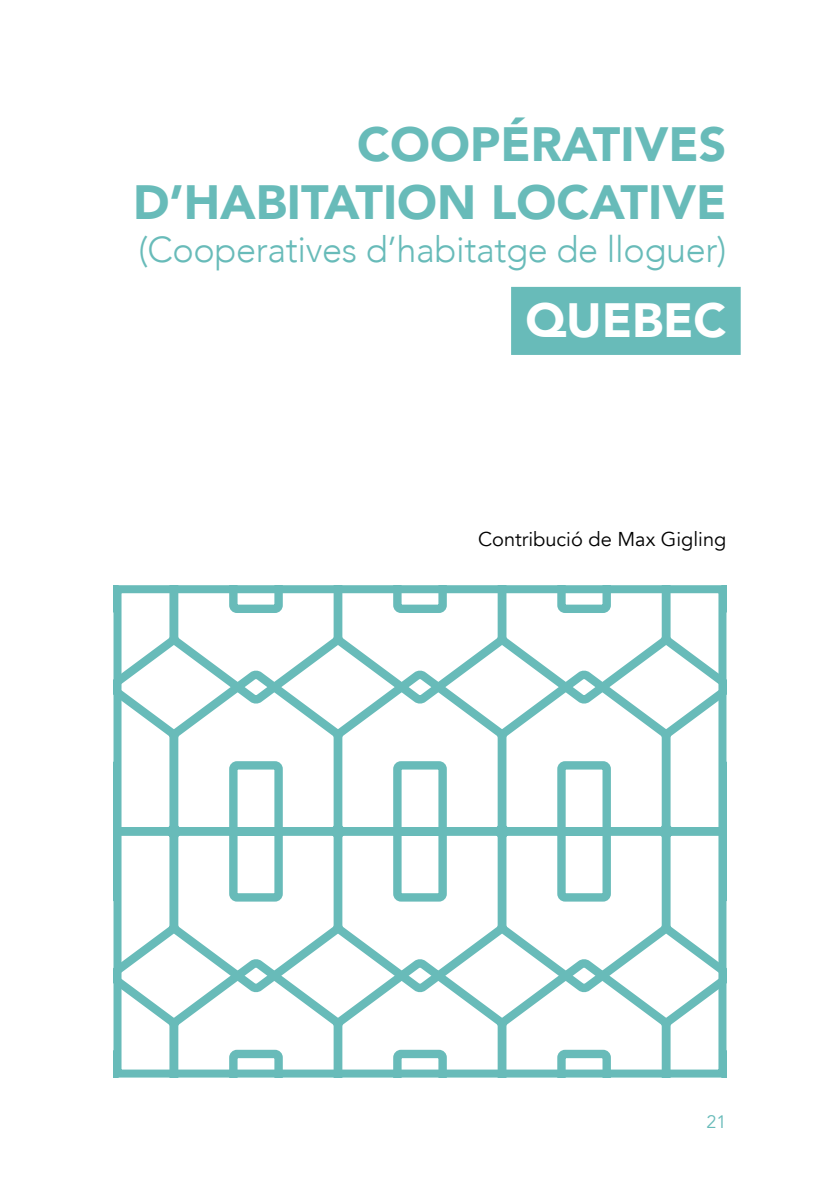
<style>
.page{position:relative;width:840px;height:1191px;background:#fff}
.page>*{position:absolute;margin:0;border:0;box-sizing:border-box;transform-origin:0 0}
.t1{font:900 48px/57.6px "Avenir";color:#68bbb9;text-align:right}
.t2{font:900 48px "Avenir";color:#fff}
.t3{font:300 36px "Avenir";letter-spacing:-.01em;color:#68bbb9}
.t4{font:20px "Avenir";color:#000}
.t5{font:18px "Avenir";color:#68bbb9}
</style>
<div class="page">
<svg style="left:122px;top:594px;width:595px;height:474px"></svg>
<div style="left:113px;top:585px;width:613px;height:492px;border:8px solid #68bbb9"></div>
<div style="left:511px;top:287px;width:229px;height:68px;background:#68bbb9"></div>
<h1 class="t1" style="left:133px;top:115px;width:594px">COOPÉRATIVES<br>D’HABITATION LOCATIVE</h1>
<p class="t3" style="left:138px;top:228px;width:589px">(Cooperatives d’habitatge de lloguer)</p>
<h1 class="t2" style="left:525px;top:279px;width:202px">QUEBEC</h1>
<p class="t4" style="left:478px;top:527px;width:250px">Contribució de Max Gigling</p>
<p class="t5" style="left:706px;top:1110px;width:22px">21</p>
</div>
